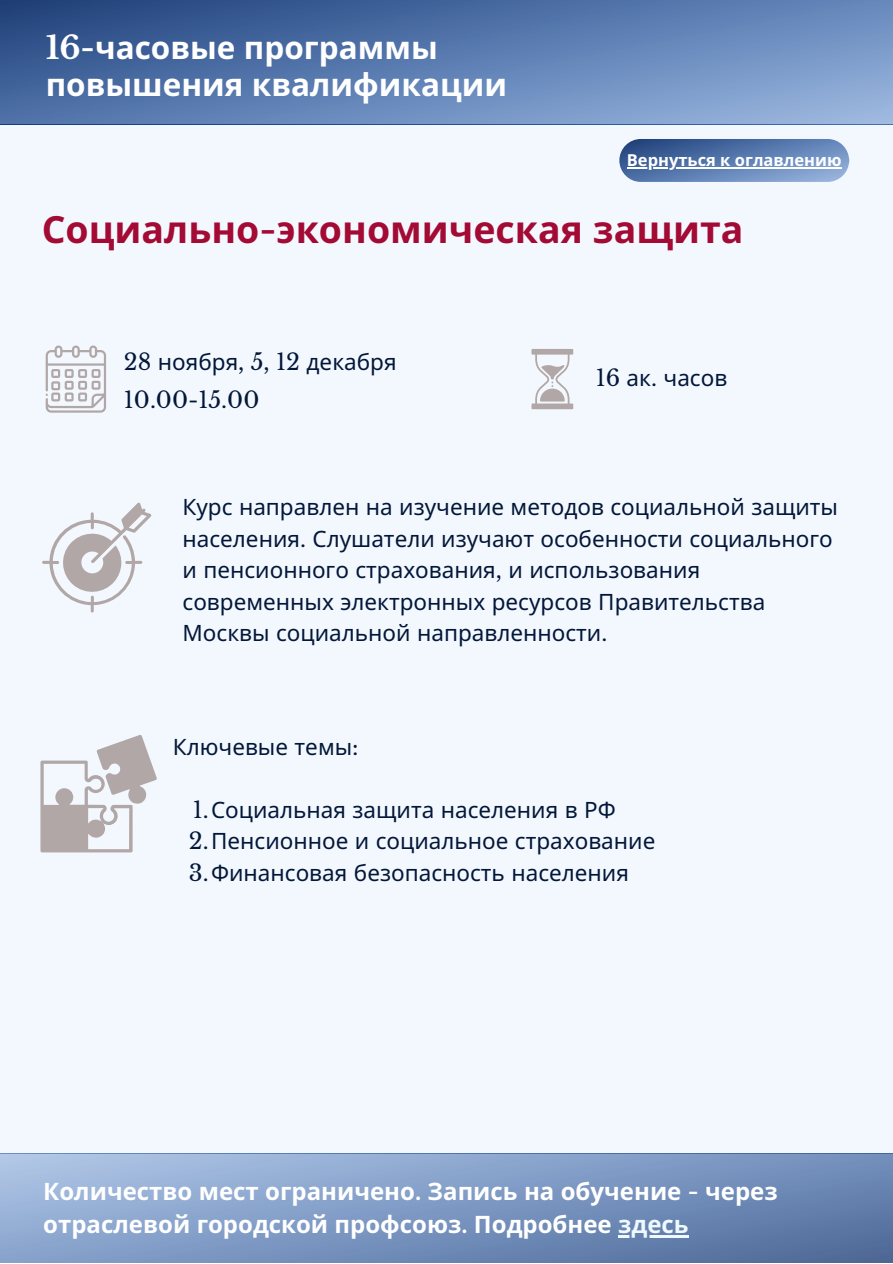
<style>
.page{position:relative;width:893px;height:1264px;background:#fff}
.page>*{position:absolute;margin:0;border:0;box-sizing:border-box;transform-origin:0 0}
.t1{font:700 37.5px "Noto Sans";color:#a30a34}
.t2{font:700 31.5px/37px "Noto Sans";color:#fff}
.t3{font:700 24px/32.5px "Noto Sans";color:#fff}
.t4{font:22.5px/31.5px "Noto Sans";color:#031739}
.t5{font:22.5px "Libre Baskerville";color:#031739}
.t6{font:700 16.5px "Noto Sans";color:#fff}
.s1{font-family:"Libre Baskerville"}
.s2{color:#eef8ff}
</style>
<div class="page">
<div style="left:0;top:0;width:892px;height:1262px;background:#f3f8ff"></div>
<svg style="left:40px;top:735px;width:117px;height:117px"></svg>
<svg style="left:0;top:0;width:892px;height:124px;background:#5b7cb0"></svg>
<svg style="left:42px;top:502px;width:109px;height:110px"></svg>
<svg style="left:46px;top:345px;width:60px;height:67px"></svg>
<svg style="left:531px;top:349px;width:42px;height:60px"></svg>
<svg style="left:619px;top:139px;width:230px;height:43px;background:#5e7eb0"></svg>
<hr style="left:627px;top:167px;width:214px;height:1px;background:#fff">
<svg style="left:0;top:1153px;width:892px;height:109px;background:#7d98c1"></svg>
<hr style="left:618px;top:1235px;width:70px;height:2px;background:#eef8ff">
<p class="t2" style="left:46px;top:28px;width:463px"><span class="s1">16-</span>часовые программы повышения квалификации</p>
<p class="t6" style="left:627px;top:148px;width:216px">Вернуться к оглавлению</p>
<p class="t1" style="left:42px;top:203px;width:703px">Социально<span class="s1">-</span>экономическая защита</p>
<p class="t4" style="left:124px;top:345px;width:274px"><span class="s1">28</span> ноября<span class="s1">, 5, 12</span> декабря</p>
<p class="t5" style="left:124px;top:385px;width:137px">10.00-15.00</p>
<p class="t4" style="left:595px;top:361px;width:133px"><span class="s1">16</span> ак<span class="s1">.</span> часов</p>
<p class="t4" style="left:182px;top:491px;width:657px">Курс направлен на изучение методов социальной защиты населения<span class="s1">.</span> Слушатели изучают особенности социального</p>
<p class="t4" style="left:182px;top:554px;width:584px">и пенсионного страхования<span class="s1">,</span> и использования современных электронных ресурсов Правительства<br>Москвы социальной направленности<span class="s1">.</span></p>
<p class="t4" style="left:173px;top:730px;width:187px">Ключевые темы<span class="s1">:</span></p>
<p class="t4" style="left:193px;top:793px;width:424px"><span class="s1">1.</span>Социальная защита населения в РФ</p>
<p class="t4" style="left:189px;top:824px;width:468px"><span class="s1">2.</span>Пенсионное и социальное страхование</p>
<p class="t4" style="left:189px;top:856px;width:441px"><span class="s1">3.</span>Финансовая безопасность населения</p>
<p class="t3" style="left:43px;top:1174px;width:735px">Количество мест ограничено<span class="s1">.</span> Запись на обучение <span class="s1">-</span> через отраслевой городской профсоюз<span class="s1">.</span> Подробнее <span class="s2">здесь</span></p>
</div>
